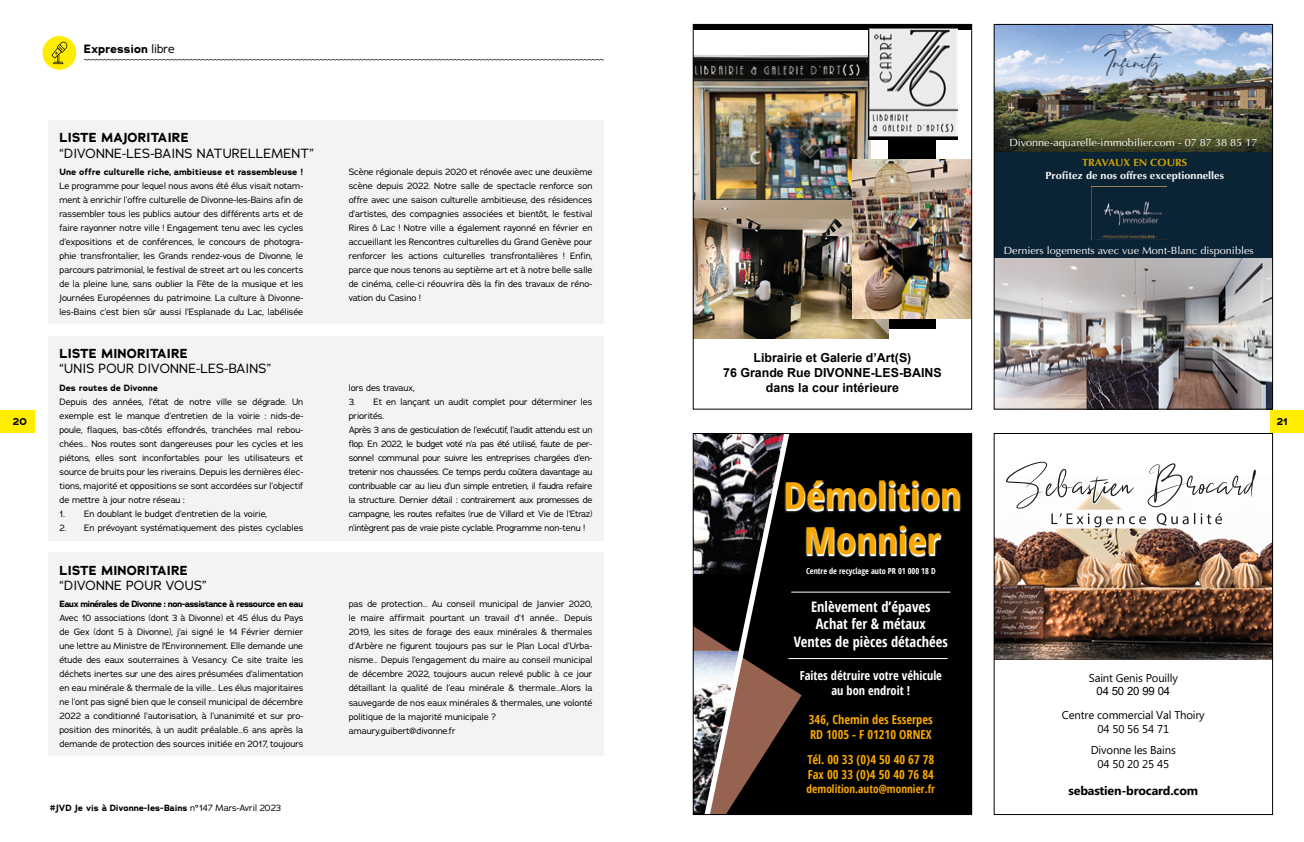
<style>
.page{position:relative;width:1304px;height:842px;background:#fff}
.page>*{position:absolute;margin:0;border:0;box-sizing:border-box;transform-origin:0 0}
.t1{font:700 condensed 37.2px/44.7px "Open Sans";color:#f8a800;text-align:center;scale:1.1 1}
.t2{font:700 condensed 14.5px/17.4px "Open Sans";color:#fff;text-align:center}
.t3{font:13px "Adrianna";letter-spacing:.015em;color:#000}
.t4{font:700 13px "Adrianna";letter-spacing:.015em;color:#000}
.t5{font:700 condensed 12.4px/14.9px "Open Sans";color:#f8a800}
.t6{font:700 12.4px/14.9px "Arial";color:#000;text-align:center}
.t7{font:700 condensed 12.4px/14.9px "Open Sans";color:#fff;text-align:center}
.t8{font:700 12.4px "Microsoft Phags Pa";letter-spacing:-.015em;color:#000}
.t9{font:700 12px "Adrianna";color:#000}
.t10{font:11.4px/13.6px "Microsoft Phags Pa";letter-spacing:-.015em;color:#000;text-align:center}
.t11{font:700 condensed 11.4px "Open Sans";color:#f8a800}
.t12{font:11.4px "Arial";letter-spacing:-.015em;color:#000}
.t13{font:10.4px "Optima";color:#fff;scale:1.05 1}
.t14{font:700 10.4px "Optima";color:#f8f7f7;scale:1.05 1}
.t15{font:700 10.4px "Optima";color:#d0a300;scale:1.05 1}
.t16{font:700 10px "Adrianna";color:#000}
.t17{font:9px/14px "Adrianna";letter-spacing:-.015em;color:#000;text-align:justify}
.t18{font:700 9px "Adrianna";letter-spacing:-.015em;color:#000}
.t19{font:700 9px "Adrianna";letter-spacing:-.06em;color:#000}
.t20{font:700 condensed 8.3px "Open Sans";color:#fff}
.s1{font-weight:400}
</style>
<div class="page">
<div style="left:1270px;top:410px;width:34px;height:22px;background:#ffed00"></div>
<div style="left:0;top:410px;width:34px;height:22px;background:#ffed00"></div>
<svg style="left:84px;top:59px;width:520px;height:2px"></svg>
<div style="left:43px;top:36px;width:33px;height:34px;background:#ffed00;border-radius:50%"></div>
<svg style="left:52px;top:42px;width:15px;height:22px"></svg>
<div style="left:48px;top:120px;width:556px;height:204px;background:#f3f3f3"></div>
<div style="left:48px;top:336px;width:556px;height:204px;background:#f3f3f3"></div>
<div style="left:48px;top:552px;width:556px;height:204px;background:#f3f3f3"></div>
<div style="left:889px;top:24px;width:47px;height:305px;background:#000"></div>
<div style="left:693px;top:24px;width:279px;height:6px;background:#000"></div>
<img style="left:695px;top:55px;width:176px;height:145px">
<img style="left:695px;top:200px;width:194px;height:138px">
<img style="left:853px;top:160px;width:117px;height:159px">
<img style="left:868px;top:28px;width:90px;height:111px">
<div style="left:693px;top:24px;width:279px;height:385px;border:1px solid #000"></div>
<div style="left:693px;top:433px;width:279px;height:381px;background:#000"></div>
<div style="left:784px;top:480px;width:178px;height:78px;background:#fff;opacity:.75"></div>
<hr style="left:791px;top:592px;width:159px;height:1px;background:#fff">
<hr style="left:788px;top:658px;width:160px;height:1px;background:#fff">
<svg style="left:695px;top:435px;width:107px;height:378px"></svg>
<div style="left:693px;top:433px;width:279px;height:382px;border:1px solid #000"></div>
<img style="left:996px;top:461px;width:275px;height:199px">
<div style="left:994px;top:433px;width:279px;height:382px;border:1px solid #000"></div>
<img style="left:996px;top:259px;width:275px;height:148px">
<img style="left:996px;top:26px;width:275px;height:126px">
<div style="left:994px;top:152px;width:279px;height:107px;background:#0b2435"></div>
<img style="left:1091px;top:186px;width:76px;height:53px">
<div style="left:994px;top:24px;width:279px;height:385px;border:1px solid #000"></div>
<h3 class="t9" style="left:84px;top:41px;width:92px">Expression <span class="s1">libre</span></h3>
<p class="t16" style="left:13px;top:415px;width:15px">20</p>
<h3 class="t4" style="left:60px;top:129px;width:131px">LISTE MAJORITAIRE</h3>
<h3 class="t3" style="left:60px;top:145px;width:256px">“DIVONNE-LES-BAINS NATURELLEMENT”</h3>
<p class="t18" style="left:60px;top:166px;width:245px">Une offre culturelle riche, ambitieuse et rassembleuse !</p>
<p class="t17" style="left:60px;top:179px;width:245px">Le programme pour lequel nous avons été élus visait notam&shy;ment à enrichir l’offre culturelle de Divonne-les-Bains afin de rassembler tous les publics autour des différents arts et de faire rayonner notre ville ! Engagement tenu avec les cycles d’expositions et de conférences, le concours de photogra&shy;phie transfrontalier, les Grands rendez-vous de Divonne, le parcours patrimonial, le festival de street art ou les concerts de la pleine lune, sans oublier la Fête de la musique et les Journées Européennes du patrimoine. La culture à Divonne&shy;les-Bains c’est bien sûr aussi l’Esplanade du Lac, labélisée</p>
<h3 class="t4" style="left:60px;top:344px;width:130px">LISTE MINORITAIRE</h3>
<h3 class="t3" style="left:60px;top:360px;width:213px">“UNIS POUR DIVONNE-LES-BAINS”</h3>
<p class="t18" style="left:60px;top:382px;width:100px">Des routes de Divonne</p>
<p class="t17" style="left:60px;top:395px;width:245px">Depuis des années, l’état de notre ville se dégrade. Un exemple est le manque d’entretien de la voirie : nids-de&shy;poule, flaques, bas-côtés effondrés, tranchées mal rebou&shy;chées… Nos routes sont dangereuses pour les cycles et les piétons, elles sont inconfortables pour les utilisateurs et source de bruits pour les riverains. Depuis les dernières élec&shy;tions, majorité et oppositions se sont accordées sur l’objectif de mettre à jour notre réseau :</p>
<p class="t17" style="left:60px;top:507px;width:209px">1. En doublant le budget d’entretien de la voirie,</p>
<p class="t17" style="left:60px;top:521px;width:245px">2. En prévoyant systématiquement des pistes cyclables</p>
<h3 class="t4" style="left:60px;top:562px;width:130px">LISTE MINORITAIRE</h3>
<h3 class="t3" style="left:60px;top:577px;width:149px">“DIVONNE POUR VOUS”</h3>
<p class="t19" style="left:60px;top:598px;width:245px">Eaux minérales de Divonne : non-assistance à ressource en eau</p>
<p class="t17" style="left:60px;top:611px;width:245px">Avec 10 associations (dont 3 à Divonne) et 45 élus du Pays de Gex (dont 5 à Divonne), j’ai signé le 14 Février dernier une lettre au Ministre de l'Environnement. Elle demande une étude des eaux souterraines à Vesancy. Ce site traite les déchets inertes sur une des aires présumées d’alimentation en eau minérale &amp; thermale de la ville… Les élus majoritaires ne l’ont pas signé bien que le conseil municipal de décembre 2022 a conditionné l’autorisation, à l’unanimité et sur pro&shy;position des minorités, à un audit préalable…6 ans après la demande de protection des sources initiée en 2017, toujours</p>
<p class="t18" style="left:50px;top:802px;width:233px">#JVD Je vis à Divonne-les-Bains <span class="s1">n°147 Mars-Avril 2023</span></p>
<p class="t17" style="left:349px;top:165px;width:245px">Scène régionale depuis 2020 et rénovée avec une deuxième scène depuis 2022. Notre salle de spectacle renforce son offre avec une saison culturelle ambitieuse, des résidences d’artistes, des compagnies associées et bientôt, le festival Rires ô Lac ! Notre ville a également rayonné en février en accueillant les Rencontres culturelles du Grand Genève pour renforcer les actions culturelles transfrontalières ! Enfin, parce que nous tenons au septième art et à notre belle salle de cinéma, celle-ci réouvrira dès la fin des travaux de réno&shy;vation du Casino !</p>
<p class="t17" style="left:349px;top:381px;width:67px">lors des travaux,</p>
<p class="t17" style="left:349px;top:395px;width:245px;text-align:left">3. Et en lançant un audit complet pour déterminer les priorités.<br>Après 3 ans de gesticulation de l’exécutif, l’audit attendu est un flop. En 2022, le budget voté n’a pas été utilisé, faute de per&shy;sonnel communal pour suivre les entreprises chargées d’en&shy;tretenir nos chaussées. Ce temps perdu coûtera davantage au contribuable car au lieu d’un simple entretien, il faudra refaire la structure. Dernier détail : contrairement aux promesses de campagne, les routes refaites (rue de Villard et Vie de l’Etraz) n’intègrent pas de vraie piste cyclable. Programme non-tenu !</p>
<p class="t17" style="left:349px;top:597px;width:245px;text-align:left">pas de protection… Au conseil municipal de Janvier 2020, le maire affirmait pourtant un travail d’1 année… Depuis 2019, les sites de forage des eaux minérales &amp; thermales d’Arbère ne figurent toujours pas sur le Plan Local d’Urba&shy;nisme… Depuis l’engagement du maire au conseil municipal de décembre 2022, toujours aucun relevé public à ce jour détaillant la qualité de l’eau minérale &amp; thermale…Alors la sauvegarde de nos eaux minérales &amp; thermales, une volonté politique de la majorité municipale ? amaury.guibert@divonne.fr</p>
<h3 class="t6" style="left:723px;top:350px;width:220px">Librairie et Galerie d’Art(S)<br>76 Grande Rue DIVONNE-LES-BAINS dans la cour intérieure</h3>
<h1 class="t1" style="left:783px;top:473px;width:163px">Démolition<br>Monnier</h1>
<p class="t20" style="left:806px;top:565px;width:131px">Centre de recyclage auto PR 01 000 18 D</p>
<h2 class="t2" style="left:794px;top:597px;width:155px">Enlèvement d’épaves<br>Achat fer &amp; métaux<br>Ventes de pièces détachées</h2>
<h3 class="t7" style="left:800px;top:668px;width:144px">Faites détruire votre véhicule au bon endroit !</h3>
<h3 class="t5" style="left:809px;top:712px;width:125px">346, Chemin des Esserpes<br>RD 1005 - F 01210 ORNEX</h3>
<h3 class="t5" style="left:807px;top:752px;width:128px">Tél. 00 33 (0)4 50 40 67 78<br>Fax 00 33 (0)4 50 40 76 84</h3>
<p class="t11" style="left:807px;top:781px;width:130px">demolition.auto@monnier.fr</p>
<p class="t13" style="left:1009px;top:137px;width:238px">Divonne-aquarelle-immobilier.com - 07 87 38 85 17</p>
<p class="t15" style="left:1082px;top:157px;width:102px">TRAVAUX EN COURS</p>
<p class="t14" style="left:1045px;top:169px;width:172px">ProÞtez de nos offres exceptionnelles</p>
<p class="t13" style="left:1004px;top:245px;width:240px">Derniers logements avec vue Mont-Blanc disponibles</p>
<p class="t16" style="left:1277px;top:415px;width:13px">21</p>
<p class="t10" style="left:1089px;top:670px;width:91px">Saint Genis Pouilly</p>
<p class="t12" style="left:1096px;top:683px;width:75px">04 50 20 99 04</p>
<p class="t10" style="left:1062px;top:708px;width:144px">Centre commercial Val Thoiry<br>04 50 56 54 71</p>
<p class="t10" style="left:1091px;top:743px;width:87px">Divonne les Bains<br>04 50 20 25 45</p>
<h3 class="t8" style="left:1069px;top:782px;width:131px">sebastien-brocard.com</h3>
</div>
